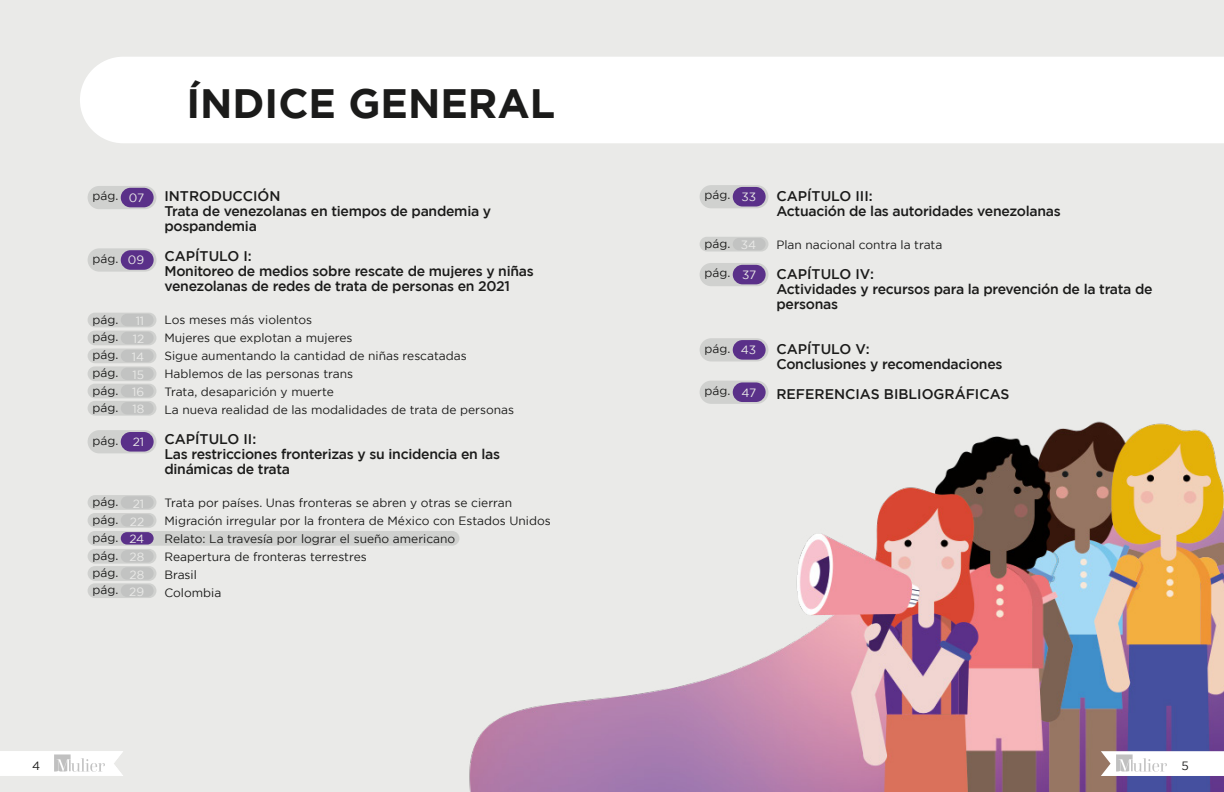
<style>
.page{position:relative;width:1224px;height:792px;background:#eaeae8}
.page>*{position:absolute;margin:0;border:0;box-sizing:border-box;transform-origin:0 0}
.t1{font:700 41px "Gotham";color:#1b1b1a}
.t2{font:500 14px/15px "Gotham";letter-spacing:-.02em;color:#1b1b1a}
.t3{font:500 14px "Gotham";color:#1b1b1a}
.t4{font:12px/18px "Gotham";color:#1b1b1a}
.t5{font:12px "Gotham";color:#eaeae8}
</style>
<div class="page">
<img style="left:459px;top:381px;width:765px;height:411px">
<svg style="left:1101px;top:751px;width:123px;height:25px;background:#f2f1f1"></svg>
<div style="left:88px;top:531px;width:371px;height:15px;background:#d0d1cf;border-radius:7px"></div>
<svg style="left:0;top:751px;width:123px;height:25px;background:#f7f7f7"></svg>
<div style="left:80px;top:57px;width:1144px;height:86px;background:#fff"></div>
<div style="left:88px;top:186px;width:68px;height:23px;background:#d0d1cf;border-radius:12px"></div>
<div style="left:700px;top:185px;width:68px;height:23px;background:#d0d1cf;border-radius:12px"></div>
<div style="left:88px;top:248px;width:68px;height:24px;background:#d0d1cf;border-radius:12px"></div>
<div style="left:88px;top:313px;width:68px;height:14px;background:#d0d1cf;border-radius:7px"></div>
<div style="left:88px;top:495px;width:68px;height:15px;background:#d0d1cf;border-radius:7px"></div>
<div style="left:88px;top:349px;width:68px;height:14px;background:#d0d1cf;border-radius:7px"></div>
<div style="left:88px;top:331px;width:68px;height:14px;background:#d0d1cf;border-radius:7px"></div>
<div style="left:88px;top:513px;width:68px;height:15px;background:#d0d1cf;border-radius:7px"></div>
<div style="left:88px;top:366px;width:68px;height:15px;background:#d0d1cf;border-radius:7px"></div>
<div style="left:88px;top:549px;width:68px;height:15px;background:#d0d1cf;border-radius:7px"></div>
<div style="left:88px;top:384px;width:68px;height:14px;background:#d0d1cf;border-radius:7px"></div>
<div style="left:88px;top:566px;width:68px;height:15px;background:#d0d1cf;border-radius:7px"></div>
<div style="left:700px;top:237px;width:68px;height:15px;background:#d0d1cf;border-radius:7px"></div>
<div style="left:88px;top:401px;width:68px;height:15px;background:#d0d1cf;border-radius:7px"></div>
<div style="left:88px;top:583px;width:68px;height:15px;background:#d0d1cf;border-radius:7px"></div>
<div style="left:700px;top:263px;width:68px;height:23px;background:#d0d1cf;border-radius:12px"></div>
<div style="left:88px;top:430px;width:68px;height:23px;background:#d0d1cf;border-radius:12px"></div>
<div style="left:700px;top:338px;width:68px;height:23px;background:#d0d1cf;border-radius:12px"></div>
<div style="left:700px;top:381px;width:68px;height:23px;background:#d0d1cf;border-radius:12px"></div>
<div style="left:121px;top:188px;width:33px;height:19px;background:#5a3089;border-radius:10px"></div>
<div style="left:733px;top:187px;width:33px;height:20px;background:#5a3089;border-radius:10px"></div>
<div style="left:121px;top:250px;width:33px;height:20px;background:#5a3089;border-radius:10px"></div>
<div style="left:121px;top:314px;width:33px;height:12px;background:#c2c3c2;border-radius:6px"></div>
<div style="left:121px;top:496px;width:33px;height:13px;background:#c2c3c2;border-radius:6px"></div>
<div style="left:121px;top:350px;width:33px;height:12px;background:#c2c3c2;border-radius:6px"></div>
<div style="left:121px;top:532px;width:33px;height:13px;background:#5a3089;border-radius:6px"></div>
<div style="left:121px;top:332px;width:33px;height:12px;background:#c2c3c2;border-radius:6px"></div>
<div style="left:121px;top:514px;width:33px;height:13px;background:#c2c3c2;border-radius:6px"></div>
<div style="left:121px;top:368px;width:33px;height:12px;background:#c2c3c2;border-radius:6px"></div>
<div style="left:121px;top:550px;width:33px;height:12px;background:#c2c3c2;border-radius:6px"></div>
<div style="left:121px;top:385px;width:33px;height:12px;background:#c2c3c2;border-radius:6px"></div>
<div style="left:121px;top:567px;width:33px;height:13px;background:#c2c3c2;border-radius:6px"></div>
<div style="left:733px;top:238px;width:33px;height:12px;background:#c2c3c2;border-radius:6px"></div>
<div style="left:121px;top:402px;width:33px;height:12px;background:#c2c3c2;border-radius:6px"></div>
<div style="left:121px;top:585px;width:33px;height:12px;background:#c2c3c2;border-radius:6px"></div>
<div style="left:733px;top:265px;width:33px;height:19px;background:#5a3089;border-radius:10px"></div>
<div style="left:121px;top:432px;width:33px;height:20px;background:#5a3089;border-radius:10px"></div>
<div style="left:733px;top:340px;width:33px;height:20px;background:#5a3089;border-radius:10px"></div>
<div style="left:733px;top:382px;width:33px;height:20px;background:#5a3089;border-radius:10px"></div>
<h1 class="t1" style="left:186px;top:80px;width:370px">ÍNDICE GENERAL</h1>
<p class="t2" style="left:164px;top:188px;width:328px">INTRODUCCIÓN<br>Trata de venezolanas en tiempos de pandemia y pospandemia</p>
<p class="t2" style="left:164px;top:248px;width:371px">CAPÍTULO I:<br>Monitoreo de medios sobre rescate de mujeres y niñas venezolanas de redes de trata de personas en 2021</p>
<p class="t4" style="left:164px;top:310px;width:351px">Los meses más violentos<br>Mujeres que explotan a mujeres<br>Sigue aumentando la cantidad de niñas rescatadas Hablemos de las personas trans<br>Trata, desaparición y muerte<br>La nueva realidad de las modalidades de trata de personas</p>
<p class="t2" style="left:164px;top:431px;width:337px">CAPÍTULO II:<br>Las restricciones fronterizas y su incidencia en las dinámicas de trata</p>
<p class="t4" style="left:164px;top:493px;width:388px">Trata por países. Unas fronteras se abren y otras se cierran Migración irregular por la frontera de México con Estados Unidos Relato: La travesía por lograr el sueño americano<br>Reapertura de fronteras terrestres<br>Brasil<br>Colombia</p>
<p class="t4" style="left:93px;top:187px;width:27px">pág.</p>
<p class="t4" style="left:705px;top:186px;width:27px">pág.</p>
<p class="t5" style="left:129px;top:191px;width:17px">07</p>
<p class="t5" style="left:742px;top:190px;width:16px">33</p>
<p class="t4" style="left:705px;top:234px;width:27px">pág.</p>
<p class="t5" style="left:741px;top:238px;width:17px">34</p>
<p class="t4" style="left:93px;top:249px;width:27px">pág.</p>
<p class="t5" style="left:128px;top:254px;width:18px">09</p>
<p class="t4" style="left:705px;top:264px;width:27px">pág.</p>
<p class="t5" style="left:742px;top:268px;width:16px">37</p>
<p class="t4" style="left:93px;top:310px;width:27px">pág.</p>
<p class="t5" style="left:136px;top:314px;width:10px">11</p>
<p class="t4" style="left:93px;top:328px;width:27px">pág.</p>
<p class="t5" style="left:133px;top:332px;width:13px">12</p>
<p class="t4" style="left:705px;top:339px;width:27px">pág.</p>
<p class="t4" style="left:705px;top:382px;width:27px">pág.</p>
<p class="t5" style="left:741px;top:343px;width:17px">43</p>
<p class="t5" style="left:742px;top:386px;width:16px">47</p>
<p class="t4" style="left:93px;top:346px;width:27px">pág.</p>
<p class="t5" style="left:132px;top:350px;width:14px">14</p>
<p class="t4" style="left:93px;top:364px;width:27px">pág.</p>
<p class="t5" style="left:133px;top:368px;width:13px">15</p>
<p class="t4" style="left:93px;top:381px;width:27px">pág.</p>
<p class="t5" style="left:132px;top:385px;width:14px">16</p>
<p class="t4" style="left:93px;top:398px;width:27px">pág.</p>
<p class="t5" style="left:132px;top:402px;width:13px">18</p>
<p class="t4" style="left:93px;top:431px;width:27px">pág.</p>
<p class="t5" style="left:133px;top:435px;width:13px">21</p>
<p class="t4" style="left:93px;top:493px;width:27px">pág.</p>
<p class="t5" style="left:133px;top:497px;width:13px">21</p>
<p class="t4" style="left:93px;top:511px;width:27px">pág.</p>
<p class="t5" style="left:130px;top:515px;width:16px">22</p>
<p class="t4" style="left:93px;top:528px;width:27px">pág.</p>
<p class="t5" style="left:129px;top:533px;width:16px">24</p>
<p class="t4" style="left:93px;top:546px;width:27px">pág.</p>
<p class="t5" style="left:130px;top:551px;width:16px">28</p>
<p class="t4" style="left:93px;top:564px;width:27px">pág.</p>
<p class="t5" style="left:130px;top:568px;width:16px">28</p>
<p class="t4" style="left:93px;top:581px;width:27px">pág.</p>
<p class="t5" style="left:129px;top:585px;width:16px">29</p>
<p class="t2" style="left:776px;top:188px;width:286px">CAPÍTULO III:<br>Actuación de las autoridades venezolanas</p>
<p class="t4" style="left:776px;top:235px;width:167px">Plan nacional contra la trata</p>
<p class="t2" style="left:776px;top:266px;width:378px">CAPÍTULO IV:<br>Actividades y recursos para la prevención de la trata de personas</p>
<p class="t2" style="left:776px;top:341px;width:228px">CAPÍTULO V:<br>Conclusiones y recomendaciones</p>
<p class="t3" style="left:776px;top:386px;width:235px">REFERENCIAS BIBLIOGRÁFICAS</p>
<p class="t4" style="left:32px;top:756px;width:10px">4</p>
<p class="t4" style="left:1182px;top:756px;width:9px">5</p>
</div>
